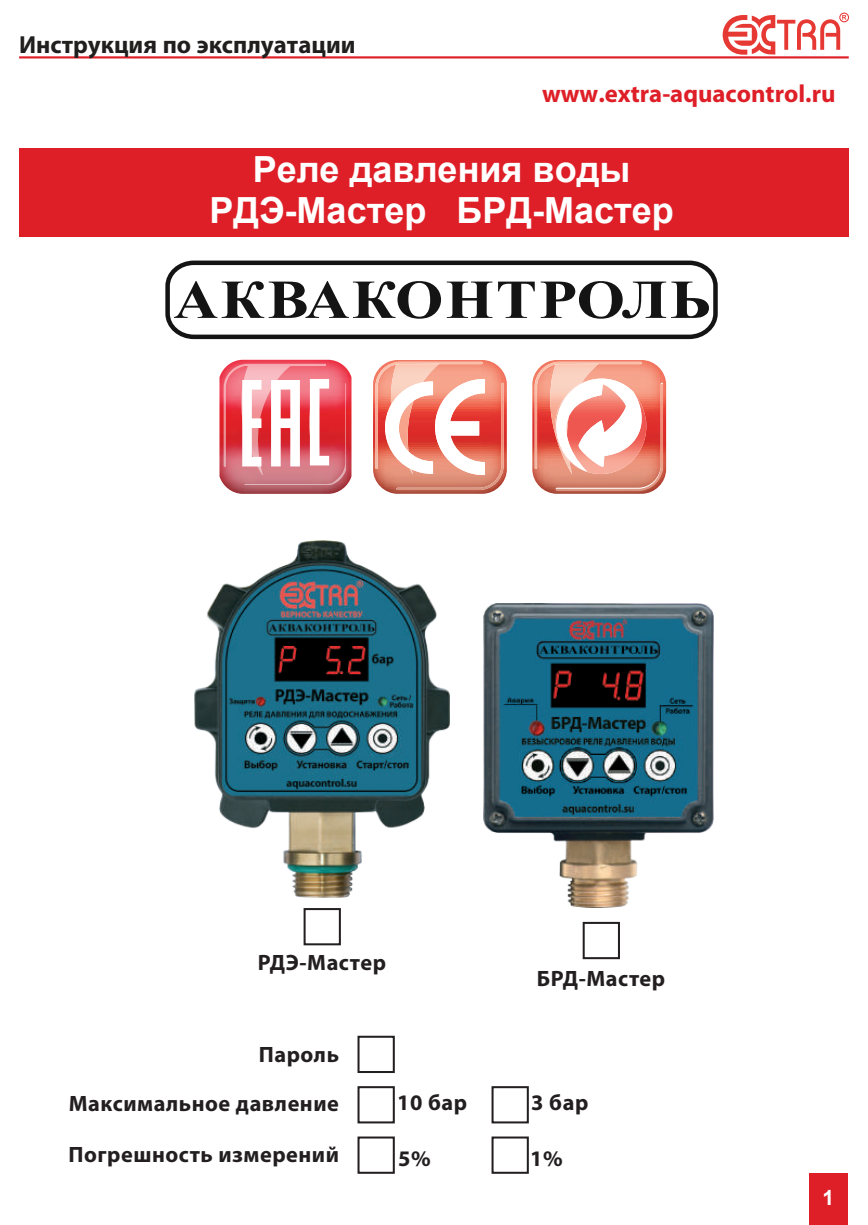
<style>
.page{position:relative;width:868px;height:1225px;background:#fff}
.page>*{position:absolute;margin:0;border:0;box-sizing:border-box;transform-origin:0 0}
.t1{font:700 36px/40.5px "Arial";color:#fff;text-align:center}
.t2{font:700 24.75px "Myriad Pro";color:#211e1e}
.t3{font:700 24.75px "Myriad Pro";color:#de1f27}
.t4{font:700 22.28px "Myriad Pro";letter-spacing:.025em;color:#231f20}
.t5{font:700 20.93px "Arial";color:#fff}
</style>
<div class="page">
<img style="left:194px;top:540px;width:256px;height:357px">
<div style="left:303px;top:908px;width:38px;height:37px;border:2px solid #231f20"></div>
<div style="left:582px;top:922px;width:38px;height:37px;border:2px solid #231f20"></div>
<div style="left:357px;top:1035px;width:38px;height:38px;border:2px solid #231f20"></div>
<img style="left:483px;top:603px;width:230px;height:304px">
<div style="left:357px;top:1086px;width:38px;height:37px;border:2px solid #231f20"></div>
<div style="left:357px;top:1136px;width:38px;height:37px;border:2px solid #231f20"></div>
<div style="left:491px;top:1136px;width:37px;height:37px;border:2px solid #231f20"></div>
<div style="left:491px;top:1086px;width:37px;height:37px;border:2px solid #231f20"></div>
<svg style="left:722px;top:13px;width:126px;height:42px"></svg>
<hr style="left:19px;top:56px;width:829px;height:2px;background:#de1f27">
<div style="left:809px;top:1174px;width:38px;height:51px;background:#de1f27"></div>
<div style="left:19px;top:149px;width:829px;height:88px;background:#de1f27"></div>
<img style="left:373px;top:360px;width:133px;height:134px">
<img style="left:396px;top:383px;width:107px;height:107px">
<img style="left:390px;top:469px;width:49px;height:5px">
<img style="left:375px;top:362px;width:107px;height:107px">
<img style="left:396px;top:364px;width:43px;height:1px">
<img style="left:532px;top:360px;width:134px;height:134px">
<img style="left:555px;top:384px;width:108px;height:107px">
<img style="left:548px;top:469px;width:50px;height:5px">
<img style="left:534px;top:362px;width:108px;height:107px">
<img style="left:555px;top:364px;width:43px;height:1px">
<img style="left:219px;top:360px;width:132px;height:134px">
<svg style="left:224px;top:364px;width:121px;height:120px"></svg>
<svg style="left:165px;top:260px;width:553px;height:80px"></svg>
<p class="t2" style="left:19px;top:28px;width:338px">Инструкция по эксплуатации</p>
<p class="t3" style="left:542px;top:78px;width:295px">www.extra-aquacontrol.ru</p>
<h1 class="t1" style="left:209px;top:150px;width:466px">Реле давления воды<br>РДЭ-Мастер БРД-Мастер</h1>
<p class="t4" style="left:258px;top:948px;width:129px">РДЭ-Мастер</p>
<p class="t4" style="left:537px;top:964px;width:130px">БРД-Мастер</p>
<p class="t4" style="left:259px;top:1039px;width:82px">Пароль</p>
<p class="t4" style="left:69px;top:1089px;width:271px">Максимальное давление</p>
<p class="t4" style="left:397px;top:1088px;width:71px">10 бар</p>
<p class="t4" style="left:531px;top:1088px;width:59px">3 бар</p>
<p class="t4" style="left:68px;top:1139px;width:272px">Погрешность измерений</p>
<p class="t4" style="left:398px;top:1143px;width:34px">5%</p>
<p class="t4" style="left:530px;top:1143px;width:34px">1%</p>
<p class="t5" style="left:822px;top:1182px;width:13px">1</p>
</div>
